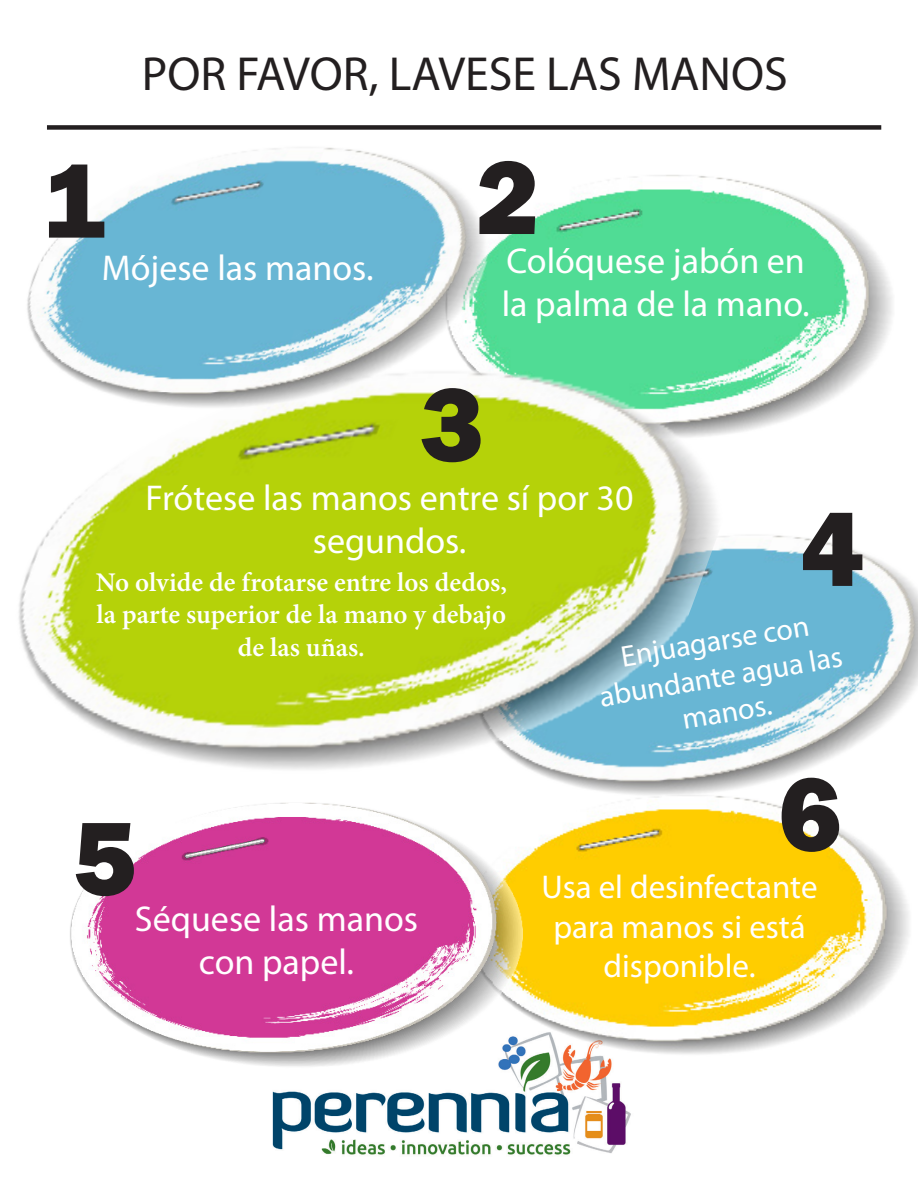
<style>
.page{position:relative;width:918px;height:1188px;background:#fff}
.page>*{position:absolute;margin:0;border:0;box-sizing:border-box;transform-origin:0 0}
.t1{font:800 108px "Franklin Gothic";color:#231f20}
.t2{font:48px "Myriad Pro";color:#231f20}
.t3{font:36px/43.2px "Myriad Pro";color:#fff;text-align:center}
.t4{font:33px/39.6px "Myriad Pro";color:#fff;text-align:center}
.t5{font:30px/36px "Myriad Pro";color:#fff;text-align:center}
.t6{font:600 27px/32.4px "Minion Pro";color:#fff;text-align:center}
</style>
<div class="page">
<img style="left:540px;top:535px;width:378px;height:252px">
<img style="left:272px;top:1061px;width:359px;height:94px">
<img style="left:542px;top:175px;width:351px;height:247px">
<img style="left:19px;top:368px;width:760px;height:406px">
<img style="left:19px;top:147px;width:523px;height:266px">
<img style="left:528px;top:787px;width:381px;height:274px">
<img style="left:70px;top:802px;width:458px;height:268px">
<div style="left:47px;top:125px;width:834px;height:5px;background:#231f20"></div>
<p class="t2" style="left:142px;top:44px;width:647px">POR FAVOR, LAVESE LAS MANOS</p>
<p class="t1" style="left:42px;top:131px;width:65px">1</p>
<p class="t3" style="left:102px;top:245px;width:273px">Mójese las manos.</p>
<p class="t1" style="left:476px;top:128px;width:65px">2</p>
<p class="t3" style="left:502px;top:239px;width:309px;text-align:left">Colóquese jabón en la palma de la mano.</p>
<p class="t1" style="left:420px;top:355px;width:65px">3</p>
<p class="t3" style="left:146px;top:476px;width:489px">Frótese las manos entre sí por 30 segundos.</p>
<p class="t6" style="left:96px;top:566px;width:413px">No olvide de frotarse entre los dedos,</p>
<p class="t1" style="left:800px;top:480px;width:65px">4</p>
<p class="t6" style="left:97px;top:598px;width:411px">la parte superior de la mano y debajo de las uñas.</p>
<p class="t1" style="left:73px;top:789px;width:65px">5</p>
<p class="t3" style="left:135px;top:896px;width:285px">Séquese las manos con papel.</p>
<p class="t5" style="left:618px;top:639px;width:192px;rotate:-10deg">Enjuagarse con</p>
<p class="t5" style="left:597px;top:680px;width:247px;rotate:-10deg">abundante agua las manos.</p>
<p class="t1" style="left:779px;top:745px;width:65px">6</p>
<p class="t4" style="left:542px;top:867px;width:277px">Usa el desinfectante para manos si está</p>
<p class="t4" style="left:604px;top:946px;width:153px">disponible.</p>
</div>
